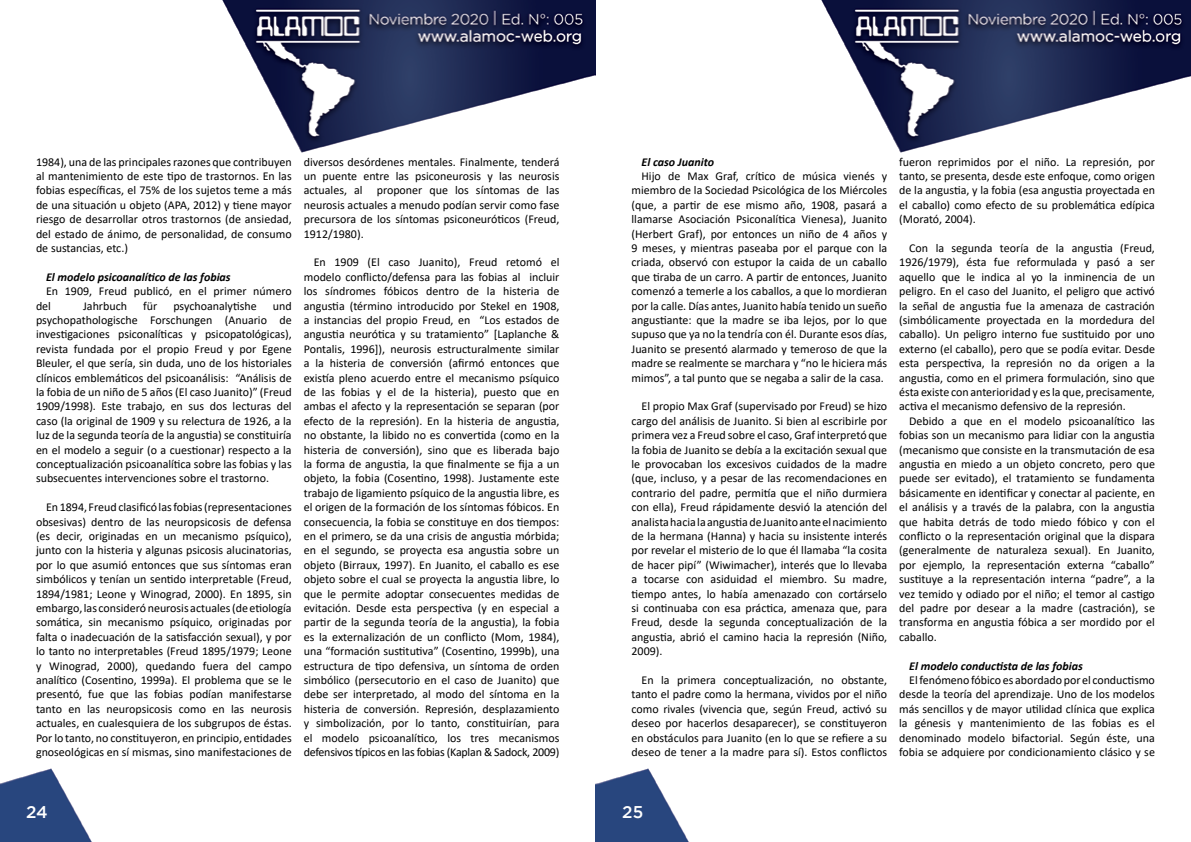
<style>
.page{position:relative;width:1191px;height:842px;background:#fff}
.page>*{position:absolute;margin:0;border:0;box-sizing:border-box;transform-origin:0 0}
.t1{font:500 17px "Gotham";color:#fff}
.t2{font:12px/14.4px "Calibri";color:#000;text-align:justify}
.t3{font:italic 700 12px "Calibri";color:#000}
</style>
<div class="page">
<img style="left:821px;top:0;width:370px;height:153px">
<img style="left:0;top:768px;width:92px;height:74px">
<img style="left:595px;top:768px;width:94px;height:74px">
<img style="left:222px;top:0;width:373px;height:153px">
<p class="t2" style="left:36px;top:154px;width:257px">1984), una de las principales razones que contribuyen al mantenimiento de este tipo de trastornos. En las fobias específicas, el 75% de los sujetos teme a más de una situación u objeto (APA, 2012) y tiene mayor riesgo de desarrollar otros trastornos (de ansiedad, del estado de ánimo, de personalidad, de consumo de sustancias, etc.)</p>
<p class="t3" style="left:46px;top:268px;width:186px">El modelo psicoanalítico de las fobias</p>
<p class="t2" style="left:36px;top:284px;width:257px;text-indent:10px">En 1909, Freud publicó, en el primer número del</p>
<p class="t2" style="left:83px;top:298px;width:46px">Jahrbuch</p>
<p class="t2" style="left:143px;top:298px;width:16px">für</p>
<p class="t2" style="left:173px;top:298px;width:85px">psychoanalytishe</p>
<p class="t2" style="left:36px;top:298px;width:257px;text-indent:237px">und psychopathologische Forschungen (Anuario de investigaciones psiconalíticas y psicopatológicas), revista fundada por el propio Freud y por Egene Bleuler, el que sería, sin duda, uno de los historiales clínicos emblemáticos del psicoanálisis: “Análisis de la fobia de un niño de 5 años (El caso Juanito)” (Freud 1909/1998). Este trabajo, en sus dos lecturas del caso (la original de 1909 y su relectura de 1926, a la luz de la segunda teoría de la angustia) se constituiría en el modelo a seguir (o a cuestionar) respecto a la conceptualización psicoanalítica sobre las fobias y las subsecuentes intervenciones sobre el trastorno.</p>
<p class="t2" style="left:36px;top:500px;width:257px;text-indent:10px">En 1894, Freud clasificó las fobias (representaciones obsesivas) dentro de las neuropsicosis de defensa (es decir, originadas en un mecanismo psíquico), junto con la histeria y algunas psicosis alucinatorias, por lo que asumió entonces que sus síntomas eran simbólicos y tenían un sentido interpretable (Freud, 1894/1981; Leone y Winograd, 2000). En 1895, sin embargo, las consideró neurosis actuales (de etiología somática, sin mecanismo psíquico, originadas por falta o inadecuación de la satisfacción sexual), y por lo tanto no interpretables (Freud 1895/1979; Leone y Winograd, 2000), quedando fuera del campo analítico (Cosentino, 1999a). El problema que se le presentó, fue que las fobias podían manifestarse tanto en las neuropsicosis como en las neurosis actuales, en cualesquiera de los subgrupos de éstas.<br>Por lo tanto, no constituyeron, en principio, entidades gnoseológicas en sí mismas, sino manifestaciones de</p>
<p class="t2" style="left:304px;top:154px;width:257px">diversos desórdenes mentales. Finalmente, tenderá un puente entre las psiconeurosis y las neurosis actuales, al proponer que los síntomas de las neurosis actuales a menudo podían servir como fase precursora de los síntomas psiconeuróticos (Freud, 1912/1980).</p>
<p class="t2" style="left:304px;top:255px;width:257px;text-indent:10px">En 1909 (El caso Juanito), Freud retomó el modelo conflicto/defensa para las fobias al incluir los síndromes fóbicos dentro de la histeria de angustia (término introducido por Stekel en 1908, a instancias del propio Freud, en “Los estados de angustia neurótica y su tratamiento” [Laplanche &amp; Pontalis, 1996]), neurosis estructuralmente similar a la histeria de conversión (afirmó entonces que existía pleno acuerdo entre el mecanismo psíquico de las fobias y el de la histeria), puesto que en ambas el afecto y la representación se separan (por efecto de la represión). En la histeria de angustia, no obstante, la libido no es convertida (como en la histeria de conversión), sino que es liberada bajo la forma de angustia, la que finalmente se fija a un objeto, la fobia (Cosentino, 1998). Justamente este trabajo de ligamiento psíquico de la angustia libre, es el origen de la formación de los síntomas fóbicos. En consecuencia, la fobia se constituye en dos tiempos: en el primero, se da una crisis de angustia mórbida; en el segundo, se proyecta esa angustia sobre un objeto (Birraux, 1997). En Juanito, el caballo es ese objeto sobre el cual se proyecta la angustia libre, lo que le permite adoptar consecuentes medidas de evitación. Desde esta perspectiva (y en especial a partir de la segunda teoría de la angustia), la fobia es la externalización de un conflicto (Mom, 1984), una “formación sustitutiva” (Cosentino, 1999b), una estructura de tipo defensiva, un síntoma de orden simbólico (persecutorio en el caso de Juanito) que debe ser interpretado, al modo del síntoma en la histeria de conversión. Represión, desplazamiento y simbolización, por lo tanto, constituirían, para el modelo psicoanalítico, los tres mecanismos defensivos típicos en las fobias (Kaplan &amp; Sadock, 2009)</p>
<p class="t3" style="left:641px;top:153px;width:74px">El caso Juanito</p>
<p class="t2" style="left:631px;top:168px;width:257px;text-indent:10px">Hijo de Max Graf, crítico de música vienés y miembro de la Sociedad Psicológica de los Miércoles (que, a partir de ese mismo año, 1908, pasará a llamarse Asociación Psiconalítica Vienesa), Juanito (Herbert Graf), por entonces un niño de 4 años y 9 meses, y mientras paseaba por el parque con la criada, observó con estupor la caida de un caballo que tiraba de un carro. A partir de entonces, Juanito comenzó a temerle a los caballos, a que lo mordieran por la calle. Días antes, Juanito había tenido un sueño angustiante: que la madre se iba lejos, por lo que supuso que ya no la tendría con él. Durante esos días, Juanito se presentó alarmado y temeroso de que la madre se realmente se marchara y “no le hiciera más mimos”, a tal punto que se negaba a salir de la casa.</p>
<p class="t2" style="left:631px;top:399px;width:257px;text-indent:10px">El propio Max Graf (supervisado por Freud) se hizo cargo del análisis de Juanito. Si bien al escribirle por primera vez a Freud sobre el caso, Graf interpretó que la fobia de Juanito se debía a la excitación sexual que le provocaban los excesivos cuidados de la madre (que, incluso, y a pesar de las recomendaciones en contrario del padre, permitía que el niño durmiera con ella), Freud rápidamente desvió la atención del analista hacia la angustia de Juanito ante el nacimiento de la hermana (Hanna) y hacia su insistente interés por revelar el misterio de lo que él llamaba “la cosita de hacer pipí” (Wiwimacher), interés que lo llevaba a tocarse con asiduidad el miembro. Su madre, tiempo antes, lo había amenazado con cortárselo si continuaba con esa práctica, amenaza que, para Freud, desde la segunda conceptualización de la angustia, abrió el camino hacia la represión (Niño, 2009).</p>
<p class="t2" style="left:631px;top:672px;width:257px;text-indent:10px">En la primera conceptualización, no obstante, tanto el padre como la hermana, vividos por el niño como rivales (vivencia que, según Freud, activó su deseo por hacerlos desaparecer), se constituyeron en obstáculos para Juanito (en lo que se refiere a su deseo de tener a la madre para sí). Estos conflictos</p>
<p class="t2" style="left:899px;top:154px;width:257px">fueron reprimidos por el niño. La represión, por tanto, se presenta, desde este enfoque, como origen de la angustia, y la fobia (esa angustia proyectada en el caballo) como efecto de su problemática edípica (Morató, 2004).</p>
<p class="t2" style="left:899px;top:240px;width:257px;text-indent:10px">Con la segunda teoría de la angustia (Freud, 1926/1979), ésta fue reformulada y pasó a ser aquello que le indica al yo la inminencia de un peligro. En el caso del Juanito, el peligro que activó la señal de angustia fue la amenaza de castración (simbólicamente proyectada en la mordedura del caballo). Un peligro interno fue sustituido por uno externo (el caballo), pero que se podía evitar. Desde esta perspectiva, la represión no da origen a la angustia, como en el primera formulación, sino que ésta existe con anterioridad y es la que, precisamente, activa el mecanismo defensivo de la represión.</p>
<p class="t2" style="left:899px;top:413px;width:257px;text-indent:10px">Debido a que en el modelo psicoanalítico las fobias son un mecanismo para lidiar con la angustia (mecanismo que consiste en la transmutación de esa angustia en miedo a un objeto concreto, pero que puede ser evitado), el tratamiento se fundamenta básicamente en identificar y conectar al paciente, en el análisis y a través de la palabra, con la angustia que habita detrás de todo miedo fóbico y con el conflicto o la representación original que la dispara (generalmente de naturaleza sexual). En Juanito, por ejemplo, la representación externa “caballo” sustituye a la representación interna “padre”, a la vez temido y odiado por el niño; el temor al castigo del padre por desear a la madre (castración), se transforma en angustia fóbica a ser mordido por el caballo.</p>
<p class="t3" style="left:909px;top:657px;width:175px">El modelo conductista de las fobias</p>
<p class="t2" style="left:899px;top:672px;width:257px;text-indent:10px">El fenómeno fóbico es abordado por el conductismo desde la teoría del aprendizaje. Uno de los modelos más sencillos y de mayor utilidad clínica que explica la génesis y mantenimiento de las fobias es el denominado modelo bifactorial. Según éste, una fobia se adquiere por condicionamiento clásico y se</p>
<h1 class="t1" style="left:26px;top:803px;width:23px">24</h1>
<h1 class="t1" style="left:622px;top:803px;width:22px">25</h1>
</div>
